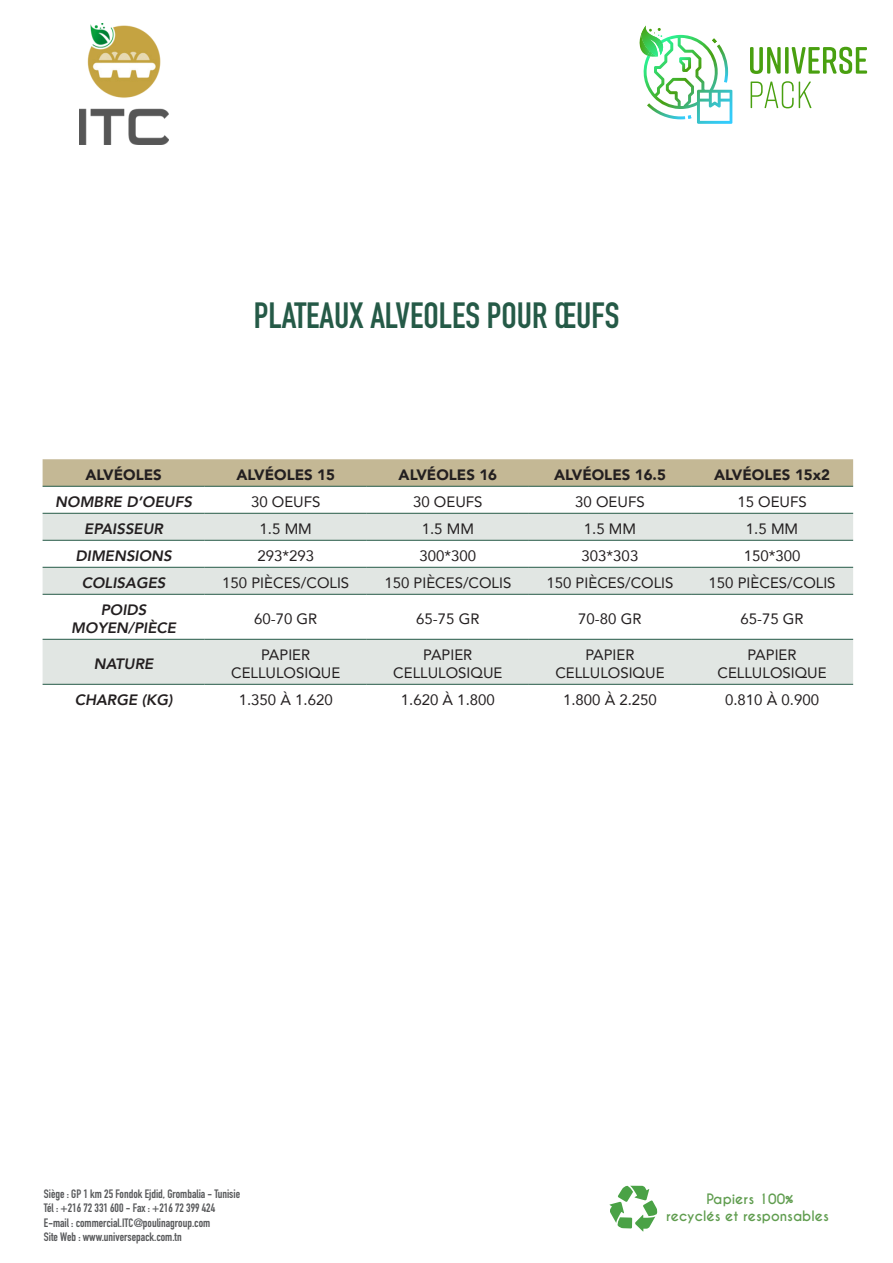
<style>
.page{position:relative;width:893px;height:1263px;background:#fff}
.page>*{position:absolute;margin:0;border:0;box-sizing:border-box;transform-origin:0 0}
.t1{font:700 36px "DIN Condensed";color:#255a47}
.t2{font:15px "Avenir";color:#231f20}
.t3{font:italic 800 15px "Avenir";color:#231f20}
.t4{font:900 15px "Avenir";color:#231f20}
.t5{font:700 13.5px "Caviar Dreams";color:#609d4f}
.t6{font:700 12px "DIN Condensed";color:#57585a}
</style>
<div class="page">
<svg style="left:43px;top:459px;width:810px;height:27px;background:#c3b795"></svg>
<svg style="left:43px;top:514px;width:810px;height:170px;fill:#e1e6e3"></svg>
<hr style="left:43px;top:486px;width:162px;height:1px;background:#255a47">
<hr style="left:205px;top:486px;width:162px;height:1px;background:#255a47">
<hr style="left:367px;top:486px;width:162px;height:1px;background:#255a47">
<hr style="left:529px;top:486px;width:162px;height:1px;background:#255a47">
<hr style="left:691px;top:486px;width:162px;height:1px;background:#255a47">
<hr style="left:43px;top:513px;width:162px;height:1px;background:#255a47">
<hr style="left:205px;top:513px;width:162px;height:1px;background:#255a47">
<hr style="left:367px;top:513px;width:162px;height:1px;background:#255a47">
<hr style="left:529px;top:513px;width:162px;height:1px;background:#255a47">
<hr style="left:691px;top:513px;width:162px;height:1px;background:#255a47">
<hr style="left:43px;top:540px;width:162px;height:1px;background:#255a47">
<hr style="left:205px;top:540px;width:162px;height:1px;background:#255a47">
<hr style="left:367px;top:540px;width:162px;height:1px;background:#255a47">
<hr style="left:529px;top:540px;width:162px;height:1px;background:#255a47">
<hr style="left:691px;top:540px;width:162px;height:1px;background:#255a47">
<hr style="left:43px;top:567px;width:162px;height:1px;background:#255a47">
<hr style="left:205px;top:567px;width:162px;height:1px;background:#255a47">
<hr style="left:367px;top:567px;width:162px;height:1px;background:#255a47">
<hr style="left:529px;top:567px;width:162px;height:1px;background:#255a47">
<hr style="left:691px;top:567px;width:162px;height:1px;background:#255a47">
<hr style="left:43px;top:594px;width:162px;height:1px;background:#255a47">
<hr style="left:205px;top:594px;width:162px;height:1px;background:#255a47">
<hr style="left:367px;top:594px;width:162px;height:1px;background:#255a47">
<hr style="left:529px;top:594px;width:162px;height:1px;background:#255a47">
<hr style="left:691px;top:594px;width:162px;height:1px;background:#255a47">
<hr style="left:43px;top:639px;width:162px;height:1px;background:#255a47">
<hr style="left:205px;top:639px;width:162px;height:1px;background:#255a47">
<hr style="left:367px;top:639px;width:162px;height:1px;background:#255a47">
<hr style="left:529px;top:639px;width:162px;height:1px;background:#255a47">
<hr style="left:691px;top:639px;width:162px;height:1px;background:#255a47">
<hr style="left:43px;top:684px;width:162px;height:1px;background:#255a47">
<hr style="left:205px;top:684px;width:162px;height:1px;background:#255a47">
<hr style="left:367px;top:684px;width:162px;height:1px;background:#255a47">
<hr style="left:529px;top:684px;width:162px;height:1px;background:#255a47">
<hr style="left:691px;top:684px;width:162px;height:1px;background:#255a47">
<img style="left:80px;top:24px;width:88px;height:121px">
<svg style="left:750px;top:47px;width:31px;height:27px"></svg>
<svg style="left:785px;top:47px;width:4px;height:27px"></svg>
<svg style="left:791px;top:47px;width:76px;height:27px"></svg>
<svg style="left:751px;top:81px;width:60px;height:27px"></svg>
<svg style="left:639px;top:25px;width:93px;height:99px"></svg>
<svg style="left:609px;top:1186px;width:48px;height:45px"></svg>
<p class="t1" style="left:254px;top:291px;width:367px">PLATEAUX ALVEOLES POUR ŒUFS</p>
<p class="t4" style="left:85px;top:462px;width:78px">ALVÉOLES</p>
<p class="t4" style="left:236px;top:462px;width:100px">ALVÉOLES 15</p>
<p class="t4" style="left:399px;top:462px;width:100px">ALVÉOLES 16</p>
<p class="t4" style="left:554px;top:462px;width:113px">ALVÉOLES 16.5</p>
<p class="t4" style="left:714px;top:462px;width:117px">ALVÉOLES 15x2</p>
<p class="t3" style="left:55px;top:493px;width:138px">NOMBRE D’OEUFS</p>
<p class="t2" style="left:251px;top:490px;width:71px">30 OEUFS</p>
<p class="t2" style="left:413px;top:490px;width:71px">30 OEUFS</p>
<p class="t2" style="left:575px;top:490px;width:71px">30 OEUFS</p>
<p class="t2" style="left:737px;top:490px;width:71px">15 OEUFS</p>
<p class="t3" style="left:84px;top:520px;width:80px">EPAISSEUR</p>
<p class="t2" style="left:260px;top:517px;width:54px">1.5 MM</p>
<p class="t2" style="left:422px;top:517px;width:54px">1.5 MM</p>
<p class="t2" style="left:584px;top:517px;width:54px">1.5 MM</p>
<p class="t2" style="left:746px;top:517px;width:54px">1.5 MM</p>
<p class="t3" style="left:75px;top:547px;width:98px">DIMENSIONS</p>
<p class="t2" style="left:257px;top:544px;width:58px">293*293</p>
<p class="t2" style="left:419px;top:544px;width:58px">300*300</p>
<p class="t2" style="left:582px;top:544px;width:58px">303*303</p>
<p class="t2" style="left:744px;top:544px;width:58px">150*300</p>
<p class="t3" style="left:82px;top:574px;width:85px">COLISAGES</p>
<p class="t2" style="left:222px;top:571px;width:129px">150 PIÈCES/COLIS</p>
<p class="t2" style="left:384px;top:571px;width:129px">150 PIÈCES/COLIS</p>
<p class="t2" style="left:546px;top:571px;width:129px">150 PIÈCES/COLIS</p>
<p class="t2" style="left:709px;top:571px;width:129px">150 PIÈCES/COLIS</p>
<p class="t3" style="left:101px;top:601px;width:47px">POIDS</p>
<p class="t3" style="left:71px;top:619px;width:106px">MOYEN/PIÈCE</p>
<p class="t2" style="left:254px;top:607px;width:65px">60-70 GR</p>
<p class="t2" style="left:416px;top:607px;width:65px">65-75 GR</p>
<p class="t2" style="left:578px;top:607px;width:65px">70-80 GR</p>
<p class="t2" style="left:740px;top:607px;width:65px">65-75 GR</p>
<p class="t3" style="left:94px;top:655px;width:61px">NATURE</p>
<p class="t2" style="left:261px;top:643px;width:51px">PAPIER</p>
<p class="t2" style="left:231px;top:661px;width:111px">CELLULOSIQUE</p>
<p class="t2" style="left:423px;top:643px;width:51px">PAPIER</p>
<p class="t2" style="left:393px;top:661px;width:111px">CELLULOSIQUE</p>
<p class="t2" style="left:585px;top:643px;width:51px">PAPIER</p>
<p class="t2" style="left:555px;top:661px;width:111px">CELLULOSIQUE</p>
<p class="t2" style="left:747px;top:643px;width:51px">PAPIER</p>
<p class="t2" style="left:717px;top:661px;width:111px">CELLULOSIQUE</p>
<p class="t3" style="left:75px;top:691px;width:99px">CHARGE (KG)</p>
<p class="t2" style="left:239px;top:688px;width:95px">1.350 À 1.620</p>
<p class="t2" style="left:401px;top:688px;width:95px">1.620 À 1.800</p>
<p class="t2" style="left:563px;top:688px;width:95px">1.800 À 2.250</p>
<p class="t2" style="left:725px;top:688px;width:95px">0.810 À 0.900</p>
<p class="t6" style="left:44px;top:1185px;width:198px">Siège : GP 1 km 25 Fondok Ejdid, Grombalia - Tunisie</p>
<p class="t6" style="left:44px;top:1200px;width:173px">Tél : +216 72 331 600 - Fax : +216 72 399 424</p>
<p class="t6" style="left:44px;top:1214px;width:168px">E-mail : commercial.ITC@poulinagroup.com</p>
<p class="t6" style="left:44px;top:1229px;width:139px">Site Web : www.universepack.com.tn</p>
<p class="t5" style="left:706px;top:1191px;width:89px">Papiers 100%</p>
<p class="t5" style="left:666px;top:1207px;width:164px">recyclés et responsables</p>
</div>
